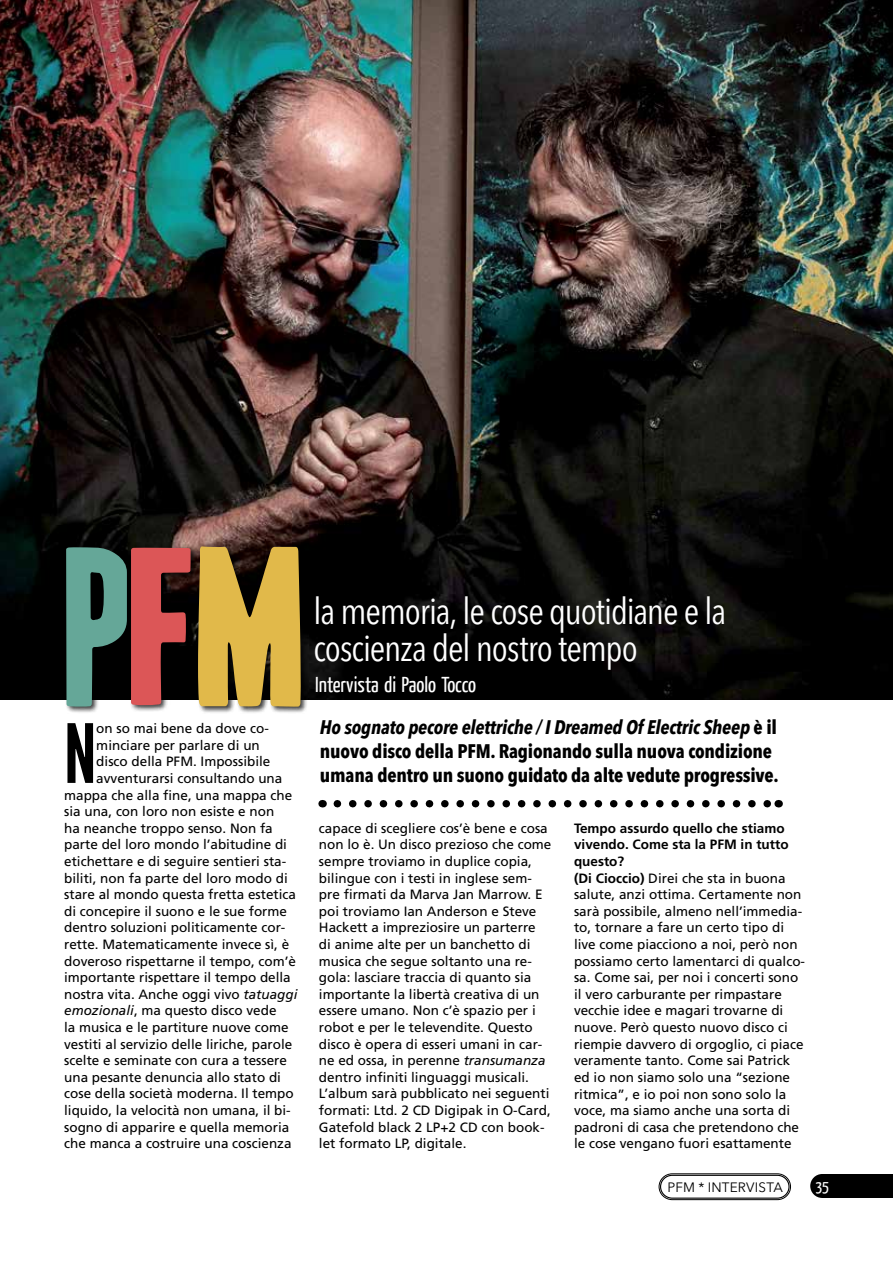
<style>
.page{position:relative;width:893px;height:1263px;background:#fff}
.page>*{position:absolute;margin:0;border:0;box-sizing:border-box;transform-origin:0 0}
.t1{font:194.85px "Headline One HPLHS";color:#65a798}
.t2{font:81.3px "League Gothic";color:#000}
.t3{font:condensed 36.6px/36.6px "Avenir Next LT Pro";letter-spacing:-.03em;color:#fff}
.t4{font:21.6px "Yanone Kaffeesatz";color:#fff}
.t5{font:700 condensed 19.5px/24px "Avenir Next LT Pro";letter-spacing:-.01em;color:#000}
.t6{font:16.5px "Yanone Kaffeesatz";color:#fff}
.t7{font:13.5px/16.6px "Frutiger";color:#000}
.t8{font:13.5px "Avenir Next LT Pro";letter-spacing:.015em;color:#000}
.s1{color:#dc5657}
.s2{color:#e1b94a}
.s3{font-style:italic}
.s4{font-weight:700}
</style>
<div class="page">
<div style="left:659px;top:1173px;width:132px;height:27px;border:1px solid #000;border-radius:13px"></div>
<div style="left:660px;top:1175px;width:130px;height:24px;border:1px solid #000;border-radius:12px"></div>
<div style="left:810px;top:1174px;width:24px;height:24px;background:#000;border-radius:50%"></div>
<div style="left:822px;top:1174px;width:71px;height:24px;background:#000"></div>
<img style="left:0;top:0;width:893px;height:700px">
<div style="left:65px;top:545px;width:243px;height:169px;background:#000;opacity:.75"></div>
<svg style="left:337px;top:800px;width:434px;height:7px"></svg>
<h1 class="t1" style="left:66px;top:534px;width:244px">P<span class="s1">F</span><span class="s2">M</span></h1>
<h2 class="t2" style="left:64px;top:705px;width:34px">N</h2>
<p class="t7" style="left:96px;top:720px;width:174px">on so mai bene da dove co-</p>
<p class="t7" style="left:96px;top:736px;width:165px">minciare per parlare di un</p>
<p class="t7" style="left:96px;top:753px;width:176px">disco della PFM. Impossibile</p>
<p class="t7" style="left:96px;top:770px;width:188px">avventurarsi consultando una</p>
<p class="t7" style="left:64px;top:786px;width:230px">mappa che alla fine, una mappa che</p>
<p class="t7" style="left:64px;top:803px;width:212px">sia una, con loro non esiste e non</p>
<p class="t7" style="left:64px;top:819px;width:210px">ha neanche troppo senso. Non fa</p>
<p class="t7" style="left:64px;top:836px;width:224px">parte del loro mondo l’abitudine di</p>
<p class="t7" style="left:64px;top:853px;width:224px">etichettare e di seguire sentieri sta-</p>
<p class="t7" style="left:64px;top:869px;width:225px">biliti, non fa parte del loro modo di</p>
<p class="t7" style="left:64px;top:886px;width:233px">stare al mondo questa fretta estetica</p>
<p class="t7" style="left:64px;top:903px;width:224px">di concepire il suono e le sue forme</p>
<p class="t7" style="left:64px;top:919px;width:223px">dentro soluzioni politicamente cor-</p>
<p class="t7" style="left:64px;top:936px;width:227px">rette. Matematicamente invece sì, è</p>
<p class="t7" style="left:64px;top:952px;width:233px">doveroso rispettarne il tempo, com’è</p>
<p class="t7" style="left:64px;top:969px;width:228px">importante rispettare il tempo della</p>
<p class="t7" style="left:64px;top:986px;width:235px">nostra vita. Anche oggi vivo <span class="s3">tatuaggi</span></p>
<p class="t7" style="left:64px;top:1002px;width:214px"><span class="s3">emozionali</span>, ma questo disco vede</p>
<p class="t7" style="left:64px;top:1019px;width:226px">la musica e le partiture nuove come</p>
<p class="t7" style="left:64px;top:1035px;width:230px">vestiti al servizio delle liriche, parole</p>
<p class="t7" style="left:64px;top:1052px;width:224px">scelte e seminate con cura a tessere</p>
<p class="t7" style="left:64px;top:1069px;width:218px">una pesante denuncia allo stato di</p>
<p class="t7" style="left:64px;top:1085px;width:231px">cose della società moderna. Il tempo</p>
<p class="t7" style="left:64px;top:1102px;width:228px">liquido, la velocità non umana, il bi-</p>
<p class="t7" style="left:64px;top:1118px;width:227px">sogno di apparire e quella memoria</p>
<p class="t7" style="left:64px;top:1135px;width:229px">che manca a costruire una coscienza</p>
<h3 class="t3" style="left:314px;top:593px;width:414px">la memoria, le cose quotidiane e la coscienza del nostro tempo</h3>
<h3 class="t4" style="left:315px;top:670px;width:163px">Intervista di Paolo Tocco</h3>
<h3 class="t5" style="left:320px;top:715px;width:460px"><span class="s3">Ho sognato pecore elettriche / I Dreamed Of Electric Sheep</span> è il nuovo disco della PFM. Ragionando sulla nuova condizione umana dentro un suono guidato da alte vedute progressive.</h3>
<p class="t7" style="left:319px;top:820px;width:234px">capace di scegliere cos’è bene e cosa non lo è. Un disco prezioso che come sempre troviamo in duplice copia, bilingue con i testi in inglese sem&shy;pre firmati da Marva Jan Marrow. E poi troviamo Ian Anderson e Steve Hackett a impreziosire un parterre<br>di anime alte per un banchetto di musica che segue soltanto una re&shy;gola: lasciare traccia di quanto sia importante la libertà creativa di un essere umano. Non c’è spazio per i robot e per le televendite. Questo disco è opera di esseri umani in car&shy;ne ed ossa, in perenne <span class="s3">transumanza </span>dentro infiniti linguaggi musicali.<br>L’album sarà pubblicato nei seguenti formati: Ltd. 2 CD Digipak in O-Card, Gatefold black 2 LP+2 CD con book&shy;let formato LP, digitale.</p>
<p class="t7" style="left:574px;top:820px;width:233px"><span class="s4">Tempo assurdo quello che stiamo vivendo. Come sta la PFM in tutto questo?<br>(Di Cioccio)</span> Direi che sta in buona salute, anzi ottima. Certamente non sarà possibile, almeno nell’immedia&shy;to, tornare a fare un certo tipo di live come piacciono a noi, però non possiamo certo lamentarci di qualco&shy;sa. Come sai, per noi i concerti sono il vero carburante per rimpastare vecchie idee e magari trovarne di nuove. Però questo nuovo disco ci riempie davvero di orgoglio, ci piace veramente tanto. Come sai Patrick ed io non siamo solo una “sezione ritmica”, e io poi non sono solo la voce, ma siamo anche una sorta di padroni di casa che pretendono che le cose vengano fuori esattamente</p>
<p class="t8" style="left:668px;top:1179px;width:117px">PFM * INTERVISTA</p>
<p class="t6" style="left:815px;top:1175px;width:15px">35</p>
</div>
